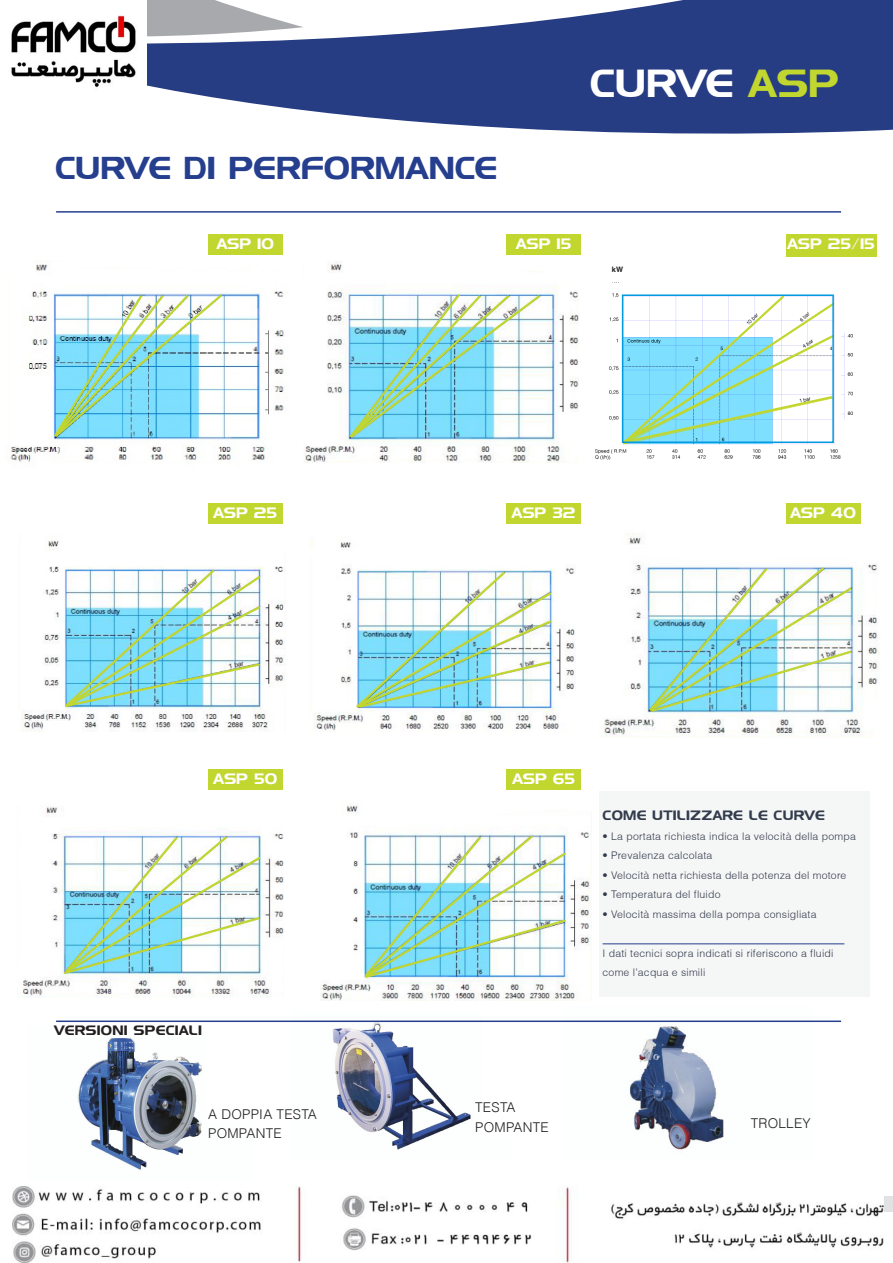
<style>
.page{position:relative;width:893px;height:1263px;background:#fff}
.page>*{position:absolute;margin:0;border:0;box-sizing:border-box;transform-origin:0 0}
.t1{font:39px "Denmark";color:#fff}
.t2{font:31.5px "Denmark";letter-spacing:.005em;color:#253f8e}
.t3{font:15px "Denmark";color:#fff}
.t4{font:300 13.5px/19.5px "Helvetica";letter-spacing:.02em;color:#231f20}
.t5{font:13.5px "Denmark";letter-spacing:.02em;color:#333c4c}
.t6{font:13.5px "Denmark";letter-spacing:.02em;color:#231f20}
.t7{font:300 10.5px/19.5px "Helvetica";letter-spacing:.02em;color:#333c4c}
.t8{font:700 7.5px "Helvetica";color:#231f20}
.s1{color:#c1d72f}
</style>
<div class="page">
<img style="left:77px;top:1038px;width:125px;height:132px">
<img style="left:293px;top:1022px;width:189px;height:128px">
<img style="left:564px;top:1022px;width:248px;height:128px">
<svg style="left:304px;top:0;width:589px;height:134px;fill:#263c83"></svg>
<svg style="left:147px;top:0;width:157px;height:111px"></svg>
<div style="left:851px;top:1196px;width:42px;height:16px;background:#e1e2e4"></div>
<div style="left:600px;top:791px;width:270px;height:206px;background:#f5f6f6"></div>
<hr style="left:603px;top:943px;width:241px;height:1px;background:#253f8e">
<hr style="left:56px;top:211px;width:785px;height:2px;background:#253f8e">
<hr style="left:56px;top:1020px;width:785px;height:2px;background:#253f8e">
<img style="left:10px;top:264px;width:276px;height:198px">
<img style="left:309px;top:536px;width:266px;height:195px">
<img style="left:304px;top:262px;width:275px;height:200px">
<img style="left:595px;top:293px;width:258px;height:167px">
<img style="left:599px;top:537px;width:280px;height:200px">
<img style="left:22px;top:807px;width:261px;height:191px">
<img style="left:19px;top:540px;width:267px;height:192px">
<div style="left:786px;top:235px;width:90px;height:22px;background:#c1d72f"></div>
<div style="left:506px;top:770px;width:75px;height:20px;background:#c1d72f"></div>
<div style="left:506px;top:503px;width:75px;height:21px;background:#c1d72f"></div>
<div style="left:786px;top:503px;width:74px;height:21px;background:#c1d72f"></div>
<div style="left:506px;top:235px;width:75px;height:20px;background:#c1d72f"></div>
<div style="left:208px;top:770px;width:75px;height:20px;background:#c1d72f"></div>
<div style="left:208px;top:503px;width:75px;height:21px;background:#c1d72f"></div>
<div style="left:208px;top:235px;width:75px;height:20px;background:#c1d72f"></div>
<svg style="left:52px;top:292px;width:172px;height:147px"></svg>
<svg style="left:621px;top:294px;width:215px;height:151px"></svg>
<div style="left:622px;top:294px;width:212px;height:149px;border:2px solid #009bde"></div>
<svg style="left:347px;top:292px;width:196px;height:148px"></svg>
<img style="left:63px;top:567px;width:200px;height:142px">
<img style="left:354px;top:569px;width:200px;height:141px">
<img style="left:647px;top:565px;width:207px;height:148px">
<svg style="left:61px;top:834px;width:202px;height:143px"></svg>
<img style="left:320px;top:804px;width:272px;height:196px">
<img style="left:363px;top:833px;width:205px;height:147px">
<img style="left:11px;top:15px;width:125px;height:73px">
<img style="left:13px;top:1186px;width:870px;height:77px">
<p class="t1" style="left:590px;top:60px;width:251px">CURVE <span class="s1">ASP</span></p>
<p class="t2" style="left:55px;top:149px;width:444px">CURVE DI PERFORMANCE</p>
<p class="t3" style="left:217px;top:235px;width:59px">ASP 10</p>
<p class="t3" style="left:516px;top:235px;width:57px">ASP 15</p>
<p class="t8" style="left:612px;top:264px;width:13px">kW</p>
<p class="t3" style="left:787px;top:235px;width:89px">ASP 25/15</p>
<p class="t3" style="left:213px;top:503px;width:65px">ASP 25</p>
<p class="t3" style="left:512px;top:503px;width:65px">ASP 32</p>
<p class="t3" style="left:790px;top:503px;width:67px">ASP 40</p>
<p class="t3" style="left:213px;top:770px;width:65px">ASP 50</p>
<p class="t6" style="left:54px;top:1022px;width:149px">VERSIONI SPECIALI</p>
<p class="t3" style="left:512px;top:770px;width:64px">ASP 65</p>
<p class="t5" style="left:603px;top:808px;width:224px">COME UTILIZZARE LE CURVE</p>
<p class="t7" style="left:603px;top:826px;width:255px">• La portata richiesta indica la velocità della pompa</p>
<p class="t7" style="left:603px;top:846px;width:111px">• Prevalenza calcolata</p>
<p class="t7" style="left:603px;top:865px;width:245px">• Velocità netta richiesta della potenza del motore</p>
<p class="t7" style="left:603px;top:885px;width:120px">• Temperatura del fluido</p>
<p class="t7" style="left:603px;top:904px;width:216px">• Velocità massima della pompa consigliata</p>
<p class="t7" style="left:603px;top:943px;width:232px">I dati tecnici sopra indicati si riferiscono a fluidi come l’acqua e simili</p>
<p class="t4" style="left:208px;top:1104px;width:110px">A DOPPIA TESTA<br>POMPANTE</p>
<p class="t4" style="left:475px;top:1097px;width:75px">TESTA<br>POMPANTE</p>
<p class="t4" style="left:751px;top:1113px;width:62px">TROLLEY</p>
</div>
